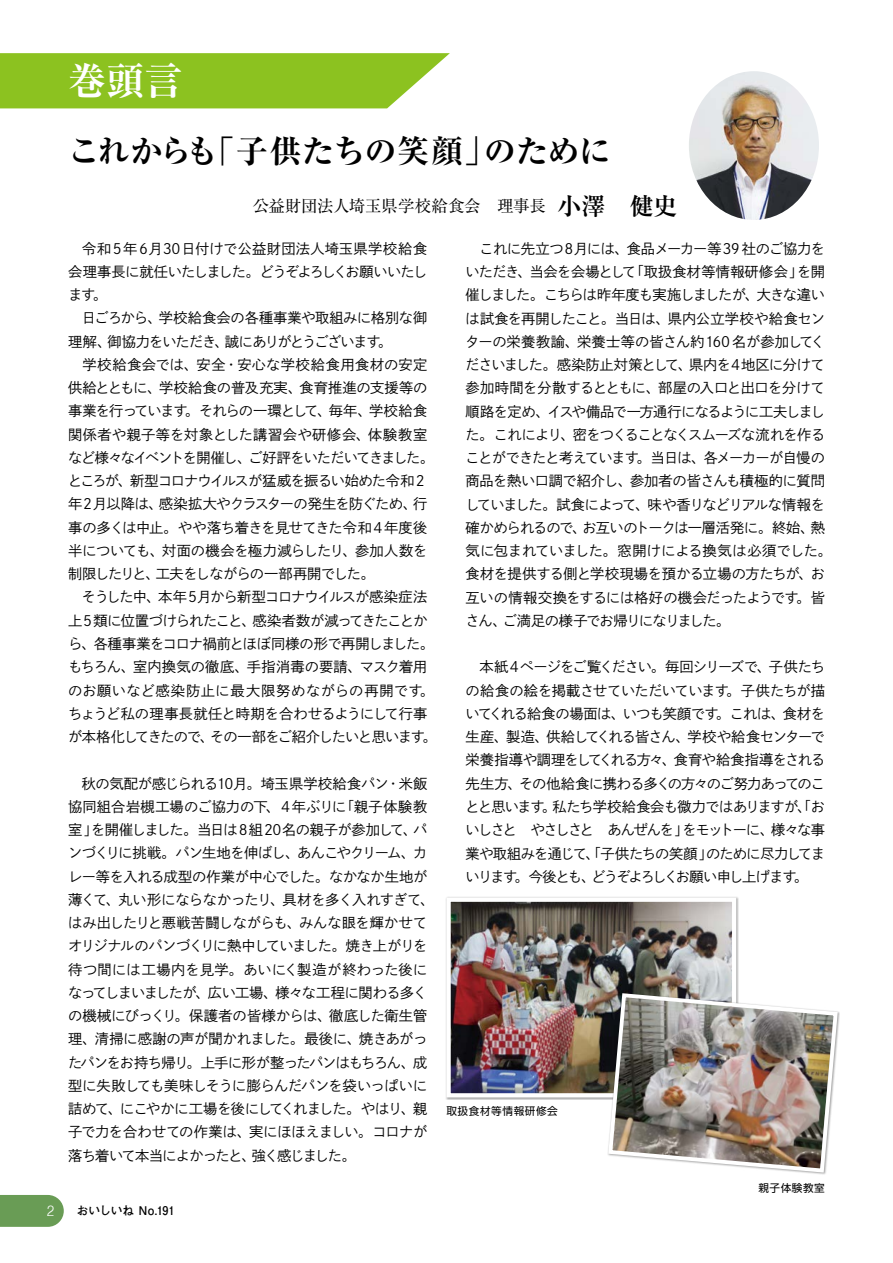
<style>
.page{position:relative;width:893px;height:1263px;background:#fff}
.page>*{position:absolute;margin:0;border:0;box-sizing:border-box;transform-origin:0 0}
.t1{font:700 expanded 38.25px "Ryumin Pro";color:#fff}
.t2{font:700 expanded 31.95px "Ryumin Pro";letter-spacing:-.005em;color:#000}
.t3{font:16.35px "Ryumin Pro";letter-spacing:-.02em;color:#000}
.t4{font:300 14.85px "Helvetica";color:#fff;scale:.9 1}
.t5{font:14.25px/23.2px "Shuei Go Kin Std L";letter-spacing:-.035em;color:#000}
.t6{font:700 12px "Futo Go B101 Pro";letter-spacing:-.015em;color:#000}
.t7{font:10.65px "Shin Go Pr 6 N";letter-spacing:.05em;color:#000}
.s1{font-weight:700;font-size:24px}
</style>
<div class="page">
<img style="left:451px;top:902px;width:280px;height:190px">
<div style="left:446px;top:897px;width:290px;height:200px;border:4px solid #fff"></div>
<img style="left:606px;top:991px;width:234px;height:183px">
<img style="left:689px;top:71px;width:130px;height:149px">
<svg style="left:0;top:53px;width:450px;height:55px;background:#93c62e"></svg>
<svg style="left:0;top:1195px;width:64px;height:32px;background:#72a25f"></svg>
<h1 class="t1" style="left:68px;top:51px;width:116px">巻頭言</h1>
<h2 class="t2" style="left:68px;top:126px;width:545px">これからも「子供たちの笑顔」のために</h2>
<p class="t3" style="left:253px;top:193px;width:426px">公益財団法人埼玉県学校給食会　理事長 <span class="s1">小澤　健史</span></p>
<p class="t5" style="left:68px;top:236px;width:370px">　令和５年６月30日付けで公益財団法人埼玉県学校給食会理事長に就任いたしました。どうぞよろしくお願いいたします。<br>　日ごろから、学校給食会の各種事業や取組みに格別な御理解、御協力をいただき、誠にありがとうございます。<br>　学校給食会では、安全・安心な学校給食用食材の安定供給とともに、学校給食の普及充実、食育推進の支援等の事業を行っています。それらの一環として、毎年、学校給食関係者や親子等を対象とした講習会や研修会、体験教室など様々なイベントを開催し、ご好評をいただいてきました。ところが、新型コロナウイルスが猛威を振るい始めた令和２年２月以降は、感染拡大やクラスターの発生を防ぐため、行事の多くは中止。やや落ち着きを見せてきた令和４年度後半についても、対面の機会を極力減らしたり、参加人数を制限したりと、工夫をしながらの一部再開でした。<br>　そうした中、本年５月から新型コロナウイルスが感染症法上５類に位置づけられたこと、感染者数が減ってきたことから、各種事業をコロナ禍前とほぼ同様の形で再開しました。もちろん、室内換気の徹底、手指消毒の要請、マスク着用のお願いなど感染防止に最大限努めながらの再開です。ちょうど私の理事長就任と時期を合わせるようにして行事が本格化してきたので、その一部をご紹介したいと思います。</p>
<p class="t5" style="left:68px;top:771px;width:368px">　秋の気配が感じられる10月。埼玉県学校給食パン・米飯協同組合岩槻工場のご協力の下、４年ぶりに「親子体験教室」を開催しました。当日は８組20名の親子が参加して、パンづくりに挑戦。パン生地を伸ばし、あんこやクリーム、カレー等を入れる成型の作業が中心でした。なかなか生地が薄くて、丸い形にならなかったり、具材を多く入れすぎて、はみ出したりと悪戦苦闘しながらも、みんな眼を輝かせてオリジナルのパンづくりに熱中していました。焼き上がりを待つ間には工場内を見学。あいにく製造が終わった後になってしまいましたが、広い工場、様々な工程に関わる多くの機械にびっくり。保護者の皆様からは、徹底した衛生管理、清掃に感謝の声が聞かれました。最後に、焼きあがったパンをお持ち帰り。上手に形が整ったパンはもちろん、成型に失敗しても美味しそうに膨らんだパンを袋いっぱいに詰めて、にこやかに工場を後にしてくれました。やはり、親子で力を合わせての作業は、実にほほえましい。コロナが落ち着いて本当によかったと、強く感じました。</p>
<p class="t4" style="left:47px;top:1198px;width:10px">2</p>
<p class="t6" style="left:77px;top:1200px;width:96px">おいしいね No.１91</p>
<p class="t5" style="left:466px;top:237px;width:368px">　これに先立つ８月には、食品メーカー等39 社のご協力をいただき、当会を会場として「取扱食材等情報研修会」を開催しました。こちらは昨年度も実施しましたが、大きな違いは試食を再開したこと。当日は、県内公立学校や給食センターの栄養教諭、栄養士等の皆さん約160 名が参加してくださいました。感染防止対策として、県内を４地区に分けて参加時間を分散するとともに、部屋の入口と出口を分けて順路を定め、イスや備品で一方通行になるように工夫しました。これにより、密をつくることなくスムーズな流れを作ることができたと考えています。当日は、各メーカーが自慢の商品を熱い口調で紹介し、参加者の皆さんも積極的に質問していました。試食によって、味や香りなどリアルな情報を確かめられるので、お互いのトークは一層活発に。終始、熱気に包まれていました。窓開けによる換気は必須でした。食材を提供する側と学校現場を預かる立場の方たちが、お互いの情報交換をするには格好の機会だったようです。皆さん、ご満足の様子でお帰りになりました。</p>
<p class="t5" style="left:466px;top:655px;width:361px;text-align:justify">　本紙４ページをご覧ください。毎回シリーズで、子供たちの給食の絵を掲載させていただいています。子供たちが描いてくれる給食の場面は、いつも笑顔です。これは、食材を生産、製造、供給してくれる皆さん、学校や給食センターで栄養指導や調理をしてくれる方々、食育や給食指導をされる先生方、その他給食に携わる多くの方々のご努力あってのことと思います。私たち学校給食会も微力ではありますが、「おいしさと　やさしさと　あんぜんを」をモットーに、様々な事業や取組みを通じて、「子供たちの笑顔」のために尽力してまいります。今後とも、どうぞよろしくお願い申し上げます。</p>
<p class="t7" style="left:446px;top:1102px;width:113px">取扱食材等情報研修会</p>
<p class="t7" style="left:758px;top:1179px;width:68px">親子体験教室</p>
</div>
